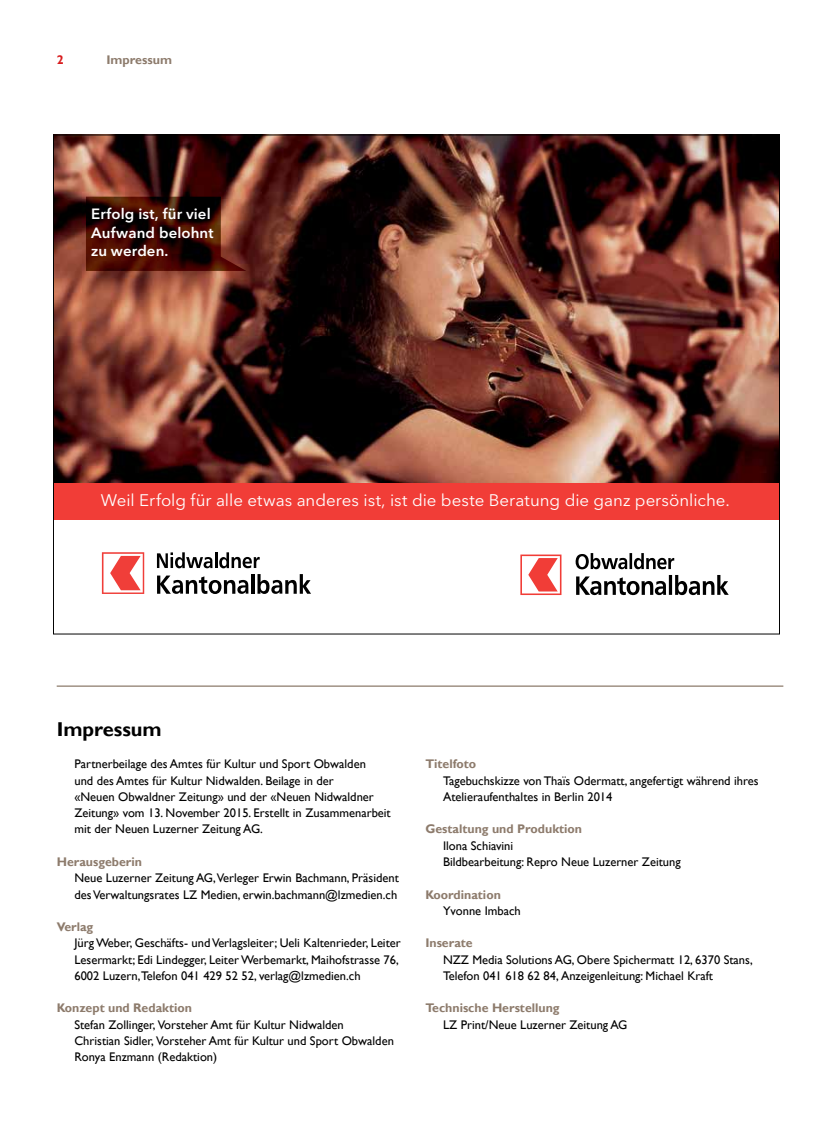
<style>
.page{position:relative;width:833px;height:1134px;background:#fff}
.page>*{position:absolute;margin:0;border:0;box-sizing:border-box;transform-origin:0 0}
.t1{font:700 20px "Gill Sans";color:#000}
.t2{font:16.62px "Avenir Next LT Com";color:#fff}
.t3{font:600 14.75px/18.5px "Avenir Next LT Com";letter-spacing:.005em;color:#fff}
.t4{font:12.5px/16.2px "Gill Sans";color:#000}
.t5{font:700 12.5px "Gill Sans";color:#8d7b6c}
.t6{font:700 12.5px "Gill Sans";color:#d81c1e}
</style>
<div class="page">
<hr style="left:57px;top:685px;width:726px;height:2px;background:#8d7b6c">
<img style="left:55px;top:137px;width:723px;height:346px">
<img style="left:86px;top:197px;width:160px;height:74px">
<div style="left:53px;top:483px;width:727px;height:37px;background:#f13d37"></div>
<svg style="left:520px;top:554px;width:41px;height:41px"></svg>
<svg style="left:575px;top:553px;width:99px;height:16px"></svg>
<svg style="left:576px;top:575px;width:152px;height:20px"></svg>
<hr style="left:251px;top:574px;width:3px;height:20px;background:#000">
<svg style="left:157px;top:552px;width:103px;height:16px"></svg>
<svg style="left:157px;top:575px;width:91px;height:19px"></svg>
<svg style="left:257px;top:574px;width:54px;height:20px"></svg>
<svg style="left:102px;top:552px;width:42px;height:42px"></svg>
<p class="t6" style="left:57px;top:52px;width:8px">2</p>
<p class="t5" style="left:106px;top:52px;width:67px">Impressum</p>
<p class="t3" style="left:91px;top:205px;width:124px">Erfolg ist, für viel<br>Aufwand belohnt zu werden.</p>
<h2 class="t2" style="left:101px;top:491px;width:630px">Weil Erfolg für alle etwas anderes ist, ist die beste Beratung die ganz persönliche.</h2>
<h1 class="t1" style="left:57px;top:717px;width:106px">Impressum</h1>
<p class="t4" style="left:74px;top:756px;width:318px">Partnerbeilage des Amtes für Kultur und Sport Obwalden<br>und des Amtes für Kultur Nidwalden. Beilage in der<br>«Neuen Obwaldner Zeitung» und der «Neuen Nidwaldner Zeitung» vom 13. November 2015. Erstellt in Zusammenarbeit mit der Neuen Luzerner Zeitung AG.</p>
<p class="t5" style="left:57px;top:854px;width:87px">Herausgeberin</p>
<p class="t4" style="left:74px;top:870px;width:326px">Neue Luzerner Zeitung AG, Verleger Erwin Bachmann, Präsident des Verwaltungsrates LZ Medien, erwin.bachmann@lzmedien.ch</p>
<p class="t5" style="left:57px;top:919px;width:38px">Verlag</p>
<p class="t4" style="left:74px;top:935px;width:328px">Jürg Weber, Geschäfts- und Verlagsleiter; Ueli Kaltenrieder, Leiter<br>Lesermarkt; Edi Lindegger, Leiter Werbemarkt, Maihofstrasse 76,<br>6002 Luzern,Telefon 041 429 52 52, verlag@lzmedien.ch</p>
<p class="t5" style="left:57px;top:1000px;width:137px">Konzept und Redaktion</p>
<p class="t4" style="left:74px;top:1016px;width:321px">Stefan Zollinger, Vorsteher Amt für Kultur Nidwalden<br>Christian Sidler, Vorsteher Amt für Kultur und Sport Obwalden<br>Ronya Enzmann (Redaktion)</p>
<p class="t5" style="left:425px;top:757px;width:52px">Titelfoto</p>
<p class="t4" style="left:443px;top:773px;width:317px">Tagebuchskizze von Thaïs Odermatt, angefertigt während ihres<br>Atelieraufenthaltes in Berlin 2014</p>
<p class="t5" style="left:425px;top:822px;width:158px">Gestaltung und Produktion</p>
<p class="t4" style="left:443px;top:838px;width:239px">Ilona Schiavini<br>Bildbearbeitung: Repro Neue Luzerner Zeitung</p>
<p class="t5" style="left:425px;top:887px;width:77px">Koordination</p>
<p class="t4" style="left:443px;top:903px;width:79px">Yvonne Imbach</p>
<p class="t5" style="left:425px;top:935px;width:49px">Inserate</p>
<p class="t4" style="left:443px;top:951px;width:311px">NZZ Media Solutions AG, Obere Spichermatt 12, 6370 Stans,<br>Telefon 041 618 62 84, Anzeigenleitung: Michael Kraft</p>
<p class="t5" style="left:425px;top:1000px;width:136px">Technische Herstellung</p>
<p class="t4" style="left:443px;top:1016px;width:186px">LZ Print/Neue Luzerner Zeitung AG</p>
</div>
